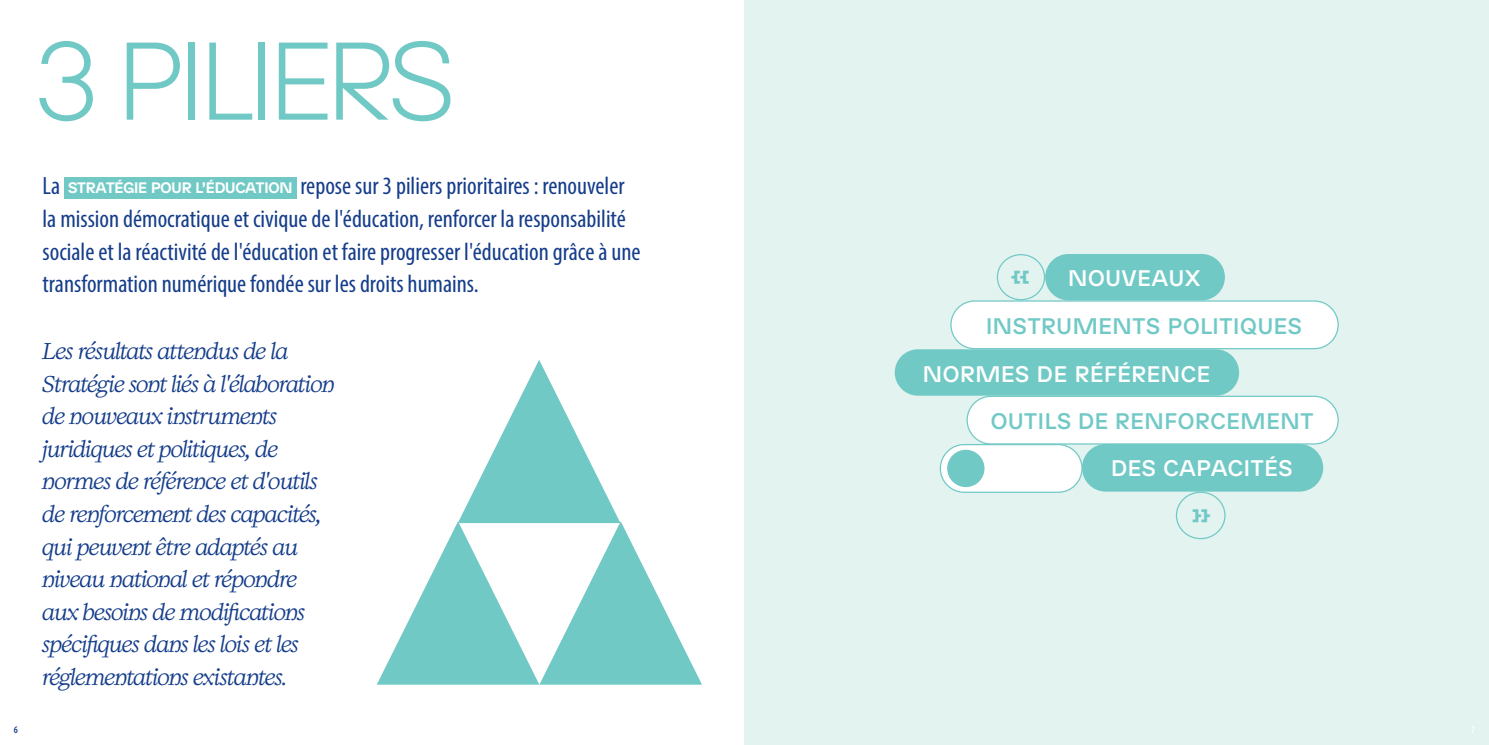
<style>
.page{position:relative;width:1489px;height:745px;background:#fff}
.page>*{position:absolute;margin:0;border:0;box-sizing:border-box;transform-origin:0 0}
.t1{font:100 110px "EH Normal Trial";letter-spacing:-.07em;color:#71c9c6}
.t2{font:31.38px "EH Normal Trial";color:#71c9c6}
.t3{font:condensed 25px/32.5px "Myriad Pro";color:#153d8a}
.t4{font:500 22.5px "EH Normal Trial";letter-spacing:.03em;color:#71c9c6}
.t5{font:500 22.5px "EH Normal Trial";letter-spacing:.03em;color:#fff}
.t6{font:italic 21.25px/32.5px "Kalice";color:#153d8a}
.t7{font:700 15.12px "EH Normal Trial";letter-spacing:-.01em;color:#fff}
.t8{font:600 condensed 10px "Myriad Pro";color:#153d8a}
</style>
<div class="page">
<div style="left:744px;top:0;width:744px;height:744px;background:#e3f3f0"></div>
<svg style="left:377px;top:360px;width:325px;height:324px"></svg>
<div style="left:64px;top:177px;width:232px;height:22px;background:#71c9c6"></div>
<div style="left:996px;top:254px;width:49px;height:46px;border:1px solid #71c9c6;border-radius:50%"></div>
<div style="left:894px;top:349px;width:344px;height:46px;background:#71c9c6;border-radius:23px"></div>
<div style="left:950px;top:301px;width:387px;height:47px;background:#fff;border-radius:24px"></div>
<div style="left:950px;top:300px;width:388px;height:49px;border:1px solid #71c9c6;border-radius:24px"></div>
<div style="left:967px;top:396px;width:370px;height:47px;background:#fff;border-radius:24px"></div>
<div style="left:966px;top:395px;width:372px;height:49px;border:1px solid #71c9c6;border-radius:24px"></div>
<div style="left:940px;top:444px;width:141px;height:48px;background:#fff;border-radius:24px"></div>
<div style="left:939px;top:443px;width:143px;height:49px;border:1px solid #71c9c6;border-radius:24px"></div>
<div style="left:947px;top:449px;width:37px;height:38px;background:#71c9c6;border-radius:50%"></div>
<div style="left:1045px;top:254px;width:179px;height:46px;background:#71c9c6;border-radius:23px"></div>
<div style="left:1175px;top:491px;width:50px;height:48px;border:1px solid #71c9c6;border-radius:50%"></div>
<div style="left:1081px;top:443px;width:242px;height:48px;background:#71c9c6;border-radius:24px"></div>
<p class="t1" style="left:35px;top:19px;width:424px">3 PILIERS</p>
<p class="t8" style="left:14px;top:722px;width:6px">6</p>
<p class="t3" style="left:43px;top:169px;width:599px;text-indent:258px">repose sur 3 piliers prioritaires : renouveler la mission démocratique et civique de l'éducation, renforcer la responsabilité sociale et la réactivité de l'éducation et faire progresser l'éducation grâce à une transformation numérique fondée sur les droits humains.</p>
<p class="t3" style="left:43px;top:169px;width:19px">La</p>
<p class="t7" style="left:68px;top:179px;width:226px">STRATÉGIE POUR L’ÉDUCATION</p>
<p class="t6" style="left:43px;top:335px;width:293px">Les résultats attendus de la<br>Stratégie sont liés à l'élaboration de nouveaux instruments juridiques et politiques, de normes de référence et d'outils de renforcement des capacités, qui peuvent être adaptés au niveau national et répondre aux besoins de modifications spécifiques dans les lois et les réglementations existantes.</p>
<p class="t2" style="left:1010px;top:258px;width:21px">«</p>
<p class="t5" style="left:1068px;top:265px;width:134px">NOUVEAUX</p>
<p class="t4" style="left:985px;top:313px;width:317px">INSTRUMENTS POLITIQUES</p>
<p class="t5" style="left:922px;top:360px;width:289px">NORMES DE RÉFÉRENCE</p>
<p class="t4" style="left:990px;top:408px;width:324px">OUTILS DE RENFORCEMENT</p>
<p class="t5" style="left:1111px;top:455px;width:183px">DES CAPACITÉS</p>
<p class="t2" style="left:1211px;top:534px;width:21px;rotate:-180deg">«</p>
</div>
